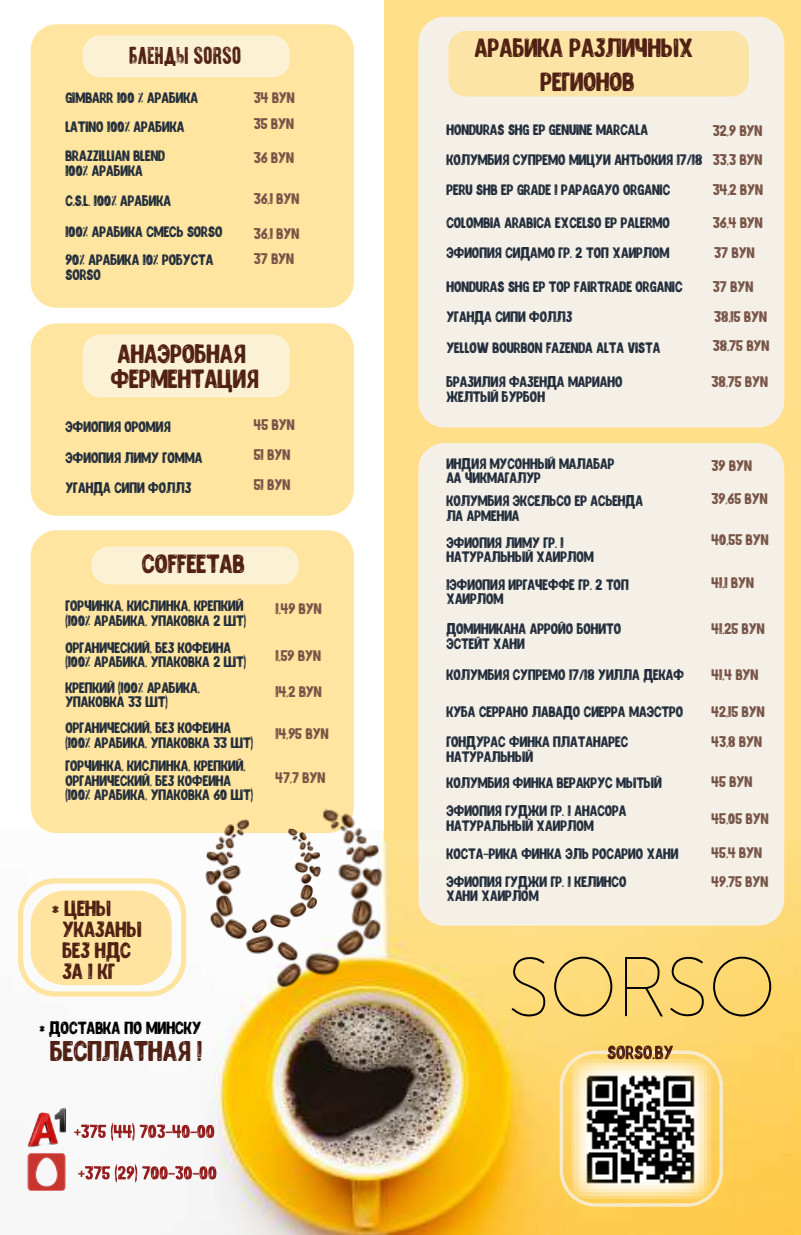
<style>
.page{position:relative;width:801px;height:1235px;background:#fff}
.page>*{position:absolute;margin:0;border:0;box-sizing:border-box;transform-origin:0 0}
.t1{font:22.75px "Chocolatecyr lat";color:#512114}
.t2{font:21px/25.2px "Chocolatecyr lat";color:#512114;text-align:center}
.t3{font:21px "Waris Over RUSBYLYAJKA";color:#512114}
.t4{font:17.5px/21px "Chocolatecyr lat";color:#512114}
.t5{font:14px "Chocolatecyr lat";color:#000}
.t6{font:12.25px/25.9px "Chocolatecyr lat";color:#775447}
.t7{font:11.9px/14.3px "Chocolatecyr lat";color:#232e3c}
</style>
<div class="page">
<img style="left:24px;top:830px;width:776px;height:404px">
<div style="left:385px;top:0;width:415px;height:840px;background:#ffdf89"></div>
<svg style="left:554px;top:956px;width:58px;height:60px;background:#e4c56e"></svg>
<svg style="left:713px;top:956px;width:58px;height:60px;background:#e4c164"></svg>
<svg style="left:511px;top:955px;width:35px;height:61px;background:#e0c26c"></svg>
<svg style="left:670px;top:955px;width:34px;height:61px;background:#dfbe66"></svg>
<svg style="left:625px;top:957px;width:37px;height:59px;background:#d6b865"></svg>
<div style="left:31px;top:24px;width:323px;height:284px;background:#ffe5a0;border-radius:26px"></div>
<div style="left:83px;top:35px;width:207px;height:42px;background:#fbf1d5;border-radius:17px"></div>
<div style="left:31px;top:323px;width:323px;height:192px;background:#ffe5a0;border-radius:26px"></div>
<div style="left:83px;top:334px;width:207px;height:63px;background:#fbf1d5;border-radius:17px"></div>
<div style="left:31px;top:530px;width:323px;height:303px;background:#ffe5a0;border-radius:26px"></div>
<div style="left:92px;top:546px;width:207px;height:38px;background:#fbf1d5;border-radius:17px"></div>
<div style="left:418px;top:17px;width:366px;height:410px;background:#f5f0e7;border-radius:26px"></div>
<div style="left:418px;top:443px;width:366px;height:482px;background:#f5f0e7;border-radius:26px"></div>
<div style="left:448px;top:31px;width:300px;height:65px;background:#fbe4a5;border-radius:17px"></div>
<svg style="left:74px;top:1122px;width:140px;height:19px"></svg>
<svg style="left:92px;top:1163px;width:124px;height:19px"></svg>
<hr style="left:0;top:1234px;width:800px;height:1px;background:#606060">
<div style="left:31px;top:890px;width:141px;height:95px;background:#fee49f;border-radius:34px"></div>
<div style="left:18px;top:878px;width:168px;height:118px;border:5px solid #ffdf89;border-radius:34px"></div>
<img style="left:26px;top:1106px;width:41px;height:34px">
<img style="left:24px;top:1140px;width:68px;height:63px">
<img style="left:262px;top:805px;width:132px;height:185px">
<img style="left:204px;top:819px;width:95px;height:142px">
<img style="left:251px;top:828px;width:70px;height:105px">
<img style="left:570px;top:1059px;width:140px;height:140px">
<div style="left:559px;top:1050px;width:164px;height:156px;border:4px solid #f7f0e7;border-radius:34px"></div>
<svg style="left:607px;top:1045px;width:66px;height:14px"></svg>
<h2 class="t3" style="left:129px;top:43px;width:114px">БЛЕНДЫ SORSO</h2>
<p class="t7" style="left:65px;top:91px;width:134px">GIMBARR 100 % АРАБИКА</p>
<p class="t7" style="left:65px;top:120px;width:120px">LATINO 100% АРАБИКА</p>
<p class="t7" style="left:65px;top:150px;width:101px">BRAZZILLIAN BLEND<br>100% АРАБИКА</p>
<p class="t7" style="left:65px;top:195px;width:107px">C.S.L. 100% АРАБИКА</p>
<p class="t7" style="left:65px;top:226px;width:158px">100% АРАБИКА СМЕСЬ SORSO</p>
<p class="t7" style="left:65px;top:254px;width:149px">90% АРАБИКА 10% РОБУСТА<br>SORSO</p>
<p class="t6" style="left:254px;top:86px;width:42px">34 BYN<br>35 BYN</p>
<p class="t6" style="left:254px;top:146px;width:42px">36 BYN</p>
<p class="t6" style="left:254px;top:186px;width:47px">36,1 BYN</p>
<p class="t6" style="left:254px;top:221px;width:47px">36,1 BYN</p>
<p class="t6" style="left:254px;top:247px;width:42px">37 BYN</p>
<h2 class="t2" style="left:111px;top:343px;width:149px">АНАЭРОБНАЯ<br>ФЕРМЕНТАЦИЯ</h2>
<p class="t7" style="left:65px;top:421px;width:107px">ЭФИОПИЯ ОРОМИЯ</p>
<p class="t7" style="left:65px;top:451px;width:138px">ЭФИОПИЯ ЛИМУ ГОММА</p>
<p class="t7" style="left:65px;top:481px;width:127px">УГАНДА СИПИ ФОЛЛЗ</p>
<p class="t6" style="left:254px;top:413px;width:42px">45 BYN</p>
<p class="t6" style="left:254px;top:443px;width:38px">51 BYN</p>
<p class="t6" style="left:254px;top:473px;width:38px">51 BYN</p>
<h2 class="t2" style="left:142px;top:553px;width:104px">COFFEETAB</h2>
<p class="t7" style="left:65px;top:600px;width:182px">ГОРЧИНКА, КИСЛИНКА, КРЕПКИЙ (100% АРАБИКА, УПАКОВКА 2 ШТ)</p>
<p class="t7" style="left:65px;top:641px;width:182px">ОРГАНИЧЕСКИЙ, БЕЗ КОФЕИНА (100% АРАБИКА, УПАКОВКА 2 ШТ)</p>
<p class="t7" style="left:65px;top:681px;width:136px">КРЕПКИЙ (100% АРАБИКА,<br>УПАКОВКА 33 ШТ)</p>
<p class="t7" style="left:65px;top:722px;width:189px">ОРГАНИЧЕСКИЙ, БЕЗ КОФЕИНА (100% АРАБИКА, УПАКОВКА 33 ШТ)</p>
<p class="t7" style="left:65px;top:760px;width:189px">ГОРЧИНКА, КИСЛИНКА, КРЕПКИЙ,<br>ОРГАНИЧЕСКИЙ, БЕЗ КОФЕИНА (100% АРАБИКА, УПАКОВКА 60 ШТ)</p>
<p class="t6" style="left:275px;top:597px;width:48px">1,49 BYN</p>
<p class="t6" style="left:275px;top:643px;width:47px">1,59 BYN</p>
<p class="t6" style="left:275px;top:680px;width:48px">14,2 BYN</p>
<p class="t6" style="left:275px;top:721px;width:54px">14,95 BYN</p>
<p class="t6" style="left:275px;top:766px;width:51px">47,7 BYN</p>
<h3 class="t4" style="left:62px;top:899px;width:81px;text-indent:-10px">* ЦЕНЫ<br>УКАЗАНЫ<br>БЕЗ НДС<br>ЗА 1 КГ</h3>
<p class="t5" style="left:39px;top:1020px;width:163px">* ДОСТАВКА ПО МИНСКУ</p>
<h1 class="t1" style="left:50px;top:1040px;width:153px">БЕСПЛАТНАЯ !</h1>
<h2 class="t2" style="left:474px;top:33px;width:221px;line-height:33.6px">АРАБИКА РАЗЛИЧНЫХ<br>РЕГИОНОВ</h2>
<p class="t7" style="left:446px;top:124px;width:203px">HONDURAS SHG EP GENUINE MARCALA</p>
<p class="t7" style="left:446px;top:153px;width:257px">КОЛУМБИЯ СУПРЕМО МИЦУИ АНТЬОКИЯ 17/18</p>
<p class="t6" style="left:712px;top:118px;width:51px">32,9 BYN</p>
<p class="t6" style="left:712px;top:147px;width:51px">33,3 BYN</p>
<p class="t7" style="left:446px;top:184px;width:225px">PERU SHB EP GRADE 1 PAPAGAYO ORGANIC</p>
<p class="t6" style="left:712px;top:178px;width:52px">34,2 BYN</p>
<p class="t7" style="left:446px;top:216px;width:225px">COLOMBIA ARABICA EXCELSO EP PALERMO</p>
<p class="t6" style="left:712px;top:211px;width:51px">36,4 BYN</p>
<p class="t7" style="left:446px;top:246px;width:225px">ЭФИОПИЯ СИДАМО ГР. 2 ТОП ХАИРЛОМ</p>
<p class="t6" style="left:714px;top:241px;width:42px">37 BYN</p>
<p class="t7" style="left:446px;top:280px;width:237px">HONDURAS SHG EP TOP FAIRTRADE ORGANIC</p>
<p class="t6" style="left:712px;top:274px;width:42px">37 BYN</p>
<p class="t7" style="left:446px;top:310px;width:127px">УГАНДА СИПИ ФОЛЛЗ</p>
<p class="t7" style="left:446px;top:341px;width:215px">YELLOW BOURBON FAZENDA ALTA VISTA</p>
<p class="t7" style="left:446px;top:376px;width:178px">БРАЗИЛИЯ ФАЗЕНДА МАРИАНО<br>ЖЕЛТЫЙ БУРБОН</p>
<p class="t6" style="left:714px;top:305px;width:54px">38,15 BYN</p>
<p class="t6" style="left:712px;top:334px;width:58px">38,75 BYN</p>
<p class="t6" style="left:711px;top:369px;width:58px">38,75 BYN</p>
<p class="t7" style="left:446px;top:457px;width:170px">ИНДИЯ МУСОННЫЙ МАЛАБАР<br>АА ЧИКМАГАЛУР</p>
<p class="t7" style="left:446px;top:495px;width:198px">КОЛУМБИЯ ЭКСЕЛЬСО ЕР АСЬЕНДА<br>ЛА АРМЕНИА</p>
<p class="t7" style="left:446px;top:536px;width:149px">ЭФИОПИЯ ЛИМУ ГР. 1<br>НАТУРАЛЬНЫЙ ХАИРЛОМ</p>
<p class="t7" style="left:446px;top:578px;width:184px">1ЭФИОПИЯ ИРГАЧЕФФЕ ГР. 2 ТОП<br>ХАИРЛОМ</p>
<p class="t7" style="left:446px;top:623px;width:176px">ДОМИНИКАНА АРРОЙО БОНИТО<br>ЭСТЕЙТ ХАНИ</p>
<p class="t7" style="left:446px;top:668px;width:239px">КОЛУМБИЯ СУПРЕМО 17/18 УИЛЛА ДЕКАФ</p>
<p class="t7" style="left:446px;top:705px;width:238px">КУБА СЕРРАНО ЛАВАДО СИЕРРА МАЭСТРО</p>
<p class="t7" style="left:446px;top:735px;width:183px">ГОНДУРАС ФИНКА ПЛАТАНАРЕС<br>НАТУРАЛЬНЫЙ</p>
<p class="t7" style="left:446px;top:776px;width:217px">КОЛУМБИЯ ФИНКА ВЕРАКРУС МЫТЫЙ</p>
<p class="t7" style="left:446px;top:805px;width:182px">ЭФИОПИЯ ГУДЖИ ГР. 1 АНАСОРА<br>НАТУРАЛЬНЫЙ ХАИРЛОМ</p>
<p class="t7" style="left:446px;top:847px;width:233px">КОСТА-РИКА ФИНКА ЭЛЬ РОСАРИО ХАНИ</p>
<p class="t7" style="left:446px;top:875px;width:181px">ЭФИОПИЯ ГУДЖИ ГР. 1 КЕЛИНСО<br>ХАНИ ХАИРЛОМ</p>
<p class="t6" style="left:711px;top:454px;width:42px">39 BYN</p>
<p class="t6" style="left:711px;top:487px;width:57px">39,65 BYN</p>
<p class="t6" style="left:711px;top:528px;width:58px">40,55 BYN</p>
<p class="t6" style="left:711px;top:570px;width:44px">41,1 BYN</p>
<p class="t6" style="left:711px;top:616px;width:55px">41,25 BYN</p>
<p class="t6" style="left:711px;top:662px;width:48px">41,4 BYN</p>
<p class="t6" style="left:711px;top:700px;width:55px">42,15 BYN</p>
<p class="t6" style="left:711px;top:729px;width:52px">43,8 BYN</p>
<p class="t6" style="left:711px;top:769px;width:42px">45 BYN</p>
<p class="t6" style="left:711px;top:806px;width:58px">45,05 BYN</p>
<p class="t6" style="left:711px;top:840px;width:52px">45,4 BYN</p>
<p class="t6" style="left:711px;top:870px;width:58px">49,75 BYN</p>
</div>
